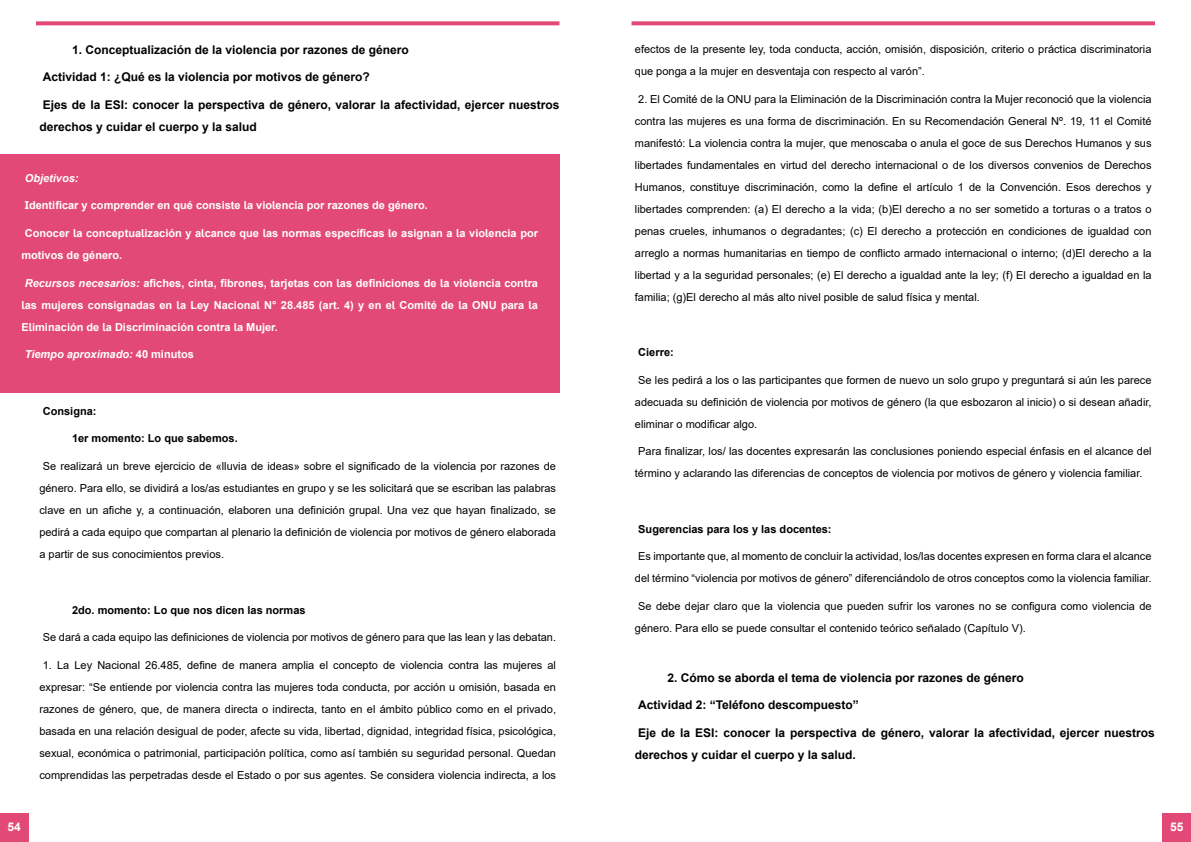
<style>
.page{position:relative;width:1191px;height:842px;background:#fff}
.page>*{position:absolute;margin:0;border:0;box-sizing:border-box;transform-origin:0 0}
.t1{font:700 12px/22px "Arial";color:#000}
.t2{font:700 12px "Arial";color:#fff}
.t3{font:11px/22px "Arial";color:#000;text-align:justify}
.t4{font:700 11px/22px "Arial";color:#fff}
.t5{font:700 11px "Arial";color:#000}
.t6{font:italic 700 11px "Arial";color:#fff}
.s1{font-style:italic}
.s2{font-style:normal}
</style>
<div class="page">
<svg style="left:631px;top:21px;width:524px;height:4px;background:#e55881"></svg>
<svg style="left:36px;top:21px;width:523px;height:4px;background:#e55881"></svg>
<div style="left:0;top:814px;width:28px;height:28px;background:#e34976"></div>
<div style="left:1162px;top:814px;width:29px;height:28px;background:#e34976"></div>
<div style="left:0;top:154px;width:559px;height:239px;background:#e34976"></div>
<p class="t1" style="left:72px;top:39px;width:338px">1. Conceptualización de la violencia por razones de género</p>
<p class="t1" style="left:43px;top:66px;width:328px">Actividad 1: ¿Qué es la violencia por motivos de género?</p>
<p class="t1" style="left:39px;top:94px;width:521px">Ejes de la ESI: conocer la perspectiva de género, valorar la afectividad, ejercer nuestros derechos y cuidar el cuerpo y la salud</p>
<p class="t6" style="left:25px;top:170px;width:55px">Objetivos:</p>
<p class="t4" style="left:25px;top:195px;width:404px">Identificar y comprender en qué consiste la violencia por razones de género.</p>
<p class="t4" style="left:21px;top:222px;width:518px;text-indent:3px">Conocer la conceptualización y alcance que las normas específicas le asignan a la violencia por motivos de género.</p>
<p class="t4" style="left:21px;top:272px;width:518px;text-align:justify;text-indent:3px"><span class="s1">Recursos necesarios:</span> afiches, cinta, fibrones, tarjetas con las definiciones de la violencia contra las mujeres consignadas en la Ley Nacional N° 28.485 (art. 4) y en el Comité de la ONU para la Eliminación de la Discriminación contra la Mujer.</p>
<p class="t6" style="left:25px;top:347px;width:171px">Tiempo aproximado: <span class="s2">40 minutos</span></p>
<p class="t5" style="left:43px;top:403px;width:55px">Consigna:</p>
<p class="t5" style="left:72px;top:431px;width:167px">1er momento: Lo que sabemos.</p>
<p class="t3" style="left:39px;top:455px;width:518px;text-indent:3px">Se realizará un breve ejercicio de «lluvia de ideas» sobre el significado de la violencia por razones de género. Para ello, se dividirá a los/as estudiantes en grupo y se les solicitará que se escriban las palabras clave en un afiche y, a continuación, elaboren una definición grupal. Una vez que hayan finalizado, se pedirá a cada equipo que compartan al plenario la definición de violencia por motivos de género elaborada a partir de sus conocimientos previos.</p>
<p class="t5" style="left:72px;top:602px;width:235px">2do. momento: Lo que nos dicen las normas</p>
<p class="t3" style="left:43px;top:626px;width:515px">Se dará a cada equipo las definiciones de violencia por motivos de género para que las lean y las debatan.</p>
<p class="t3" style="left:39px;top:654px;width:518px;text-align:center">1. La Ley Nacional 26.485, define de manera amplia el concepto de violencia contra las mujeres al expresar: “Se entiende por violencia contra las mujeres toda conducta, por acción u omisión, basada en razones de género, que, de manera directa o indirecta, tanto en el ámbito público como en el privado, basada en una relación desigual de poder, afecte su vida, libertad, dignidad, integridad física, psicológica, sexual, económica o patrimonial, participación política, como así también su seguridad personal. Quedan comprendidas las perpetradas desde el Estado o por sus agentes. Se considera violencia indirecta, a los</p>
<p class="t3" style="left:635px;top:38px;width:518px">efectos de la presente ley, toda conducta, acción, omisión, disposición, criterio o práctica discriminatoria que ponga a la mujer en desventaja con respecto al varón”.</p>
<p class="t3" style="left:635px;top:88px;width:518px;text-indent:3px">2. El Comité de la ONU para la Eliminación de la Discriminación contra la Mujer reconoció que la violencia contra las mujeres es una forma de discriminación. En su Recomendación General Nº. 19, 11 el Comité manifestó: La violencia contra la mujer, que menoscaba o anula el goce de sus Derechos Humanos y sus libertades fundamentales en virtud del derecho internacional o de los diversos convenios de Derechos Humanos, constituye discriminación, como la define el artículo 1 de la Convención. Esos derechos y libertades comprenden: (a) El derecho a la vida; (b)El derecho a no ser sometido a torturas o a tratos o penas crueles, inhumanos o degradantes; (c) El derecho a protección en condiciones de igualdad con arreglo a normas humanitarias en tiempo de conflicto armado internacional o interno; (d)El derecho a la libertad y a la seguridad personales; (e) El derecho a igualdad ante la ley; (f) El derecho a igualdad en la familia; (g)El derecho al más alto nivel posible de salud física y mental.</p>
<p class="t5" style="left:638px;top:344px;width:37px">Cierre:</p>
<p class="t3" style="left:635px;top:369px;width:518px;text-indent:3px">Se les pedirá a los o las participantes que formen de nuevo un solo grupo y preguntará si aún les parece adecuada su definición de violencia por motivos de género (la que esbozaron al inicio) o si desean añadir, eliminar o modificar algo.</p>
<p class="t3" style="left:635px;top:440px;width:518px;text-indent:3px">Para finalizar, los/ las docentes expresarán las conclusiones poniendo especial énfasis en el alcance del término y aclarando las diferencias de conceptos de violencia por motivos de género y violencia familiar.</p>
<p class="t5" style="left:638px;top:521px;width:195px">Sugerencias para los y las docentes:</p>
<p class="t3" style="left:635px;top:545px;width:518px;text-align:center">Es importante que, al momento de concluir la actividad, los/las docentes expresen en forma clara el alcance del término “violencia por motivos de género” diferenciándolo de otros conceptos como la violencia familiar.</p>
<p class="t3" style="left:635px;top:595px;width:518px;text-indent:3px">Se debe dejar claro que la violencia que pueden sufrir los varones no se configura como violencia de género. Para ello se puede consultar el contenido teórico señalado (Capítulo V).</p>
<p class="t1" style="left:667px;top:667px;width:358px">2. Cómo se aborda el tema de violencia por razones de género</p>
<p class="t1" style="left:638px;top:694px;width:222px">Actividad 2: “Teléfono descompuesto”</p>
<p class="t1" style="left:635px;top:722px;width:521px">Eje de la ESI: conocer la perspectiva de género, valorar la afectividad, ejercer nuestros derechos y cuidar el cuerpo y la salud.</p>
<p class="t2" style="left:8px;top:818px;width:15px">54</p>
<p class="t2" style="left:1170px;top:818px;width:15px">55</p>
</div>
